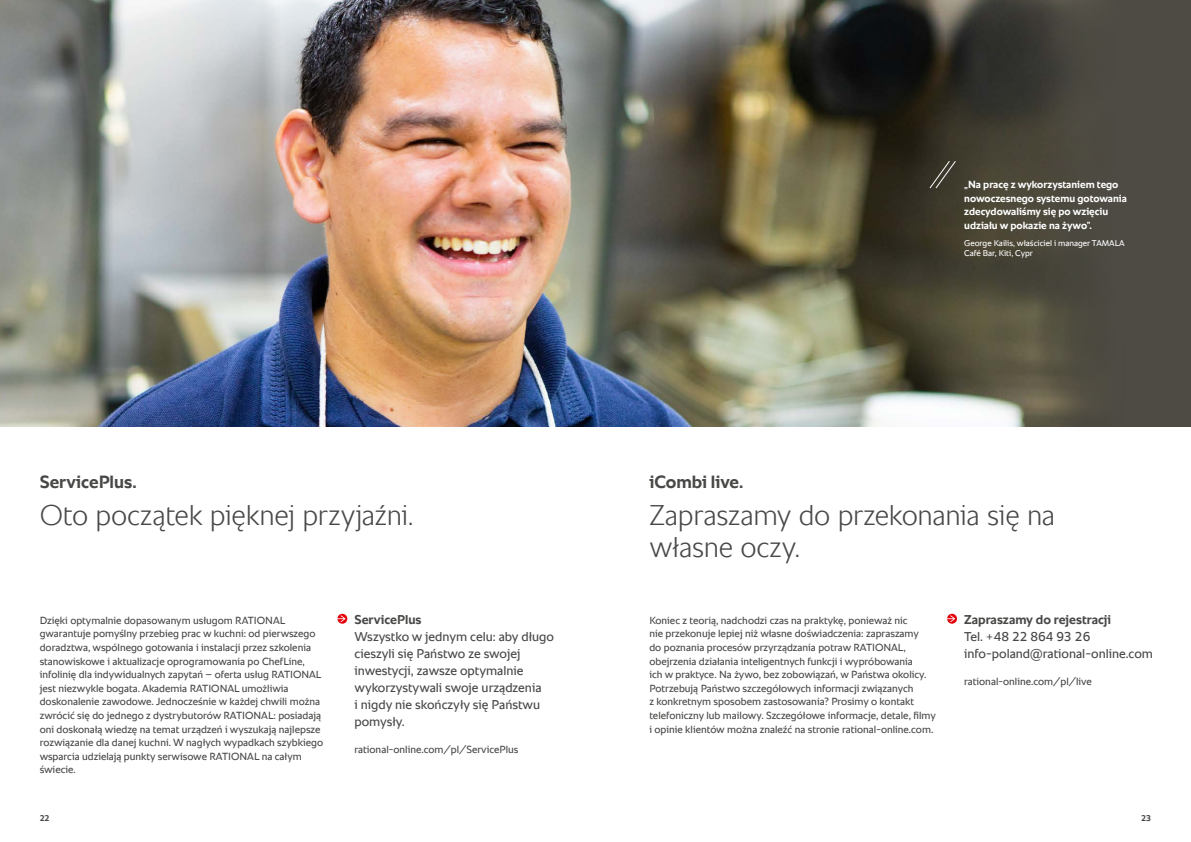
<style>
.page{position:relative;width:1191px;height:842px;background:#fff}
.page>*{position:absolute;margin:0;border:0;box-sizing:border-box;transform-origin:0 0}
.t1{font:300 29px/32px "RATIONAL Sans TT";letter-spacing:-.01em;color:#484847}
.t2{font:700 18px "RATIONAL Sans TT";color:#484847}
.t3{font:13px/17px "RATIONAL Sans TT";color:#484847}
.t4{font:700 13px "RATIONAL Sans TT";color:#484847}
.t5{font:10.5px/13.6px "RATIONAL Sans TT";color:#484847}
.t6{font:700 10.5px/13.6px "RATIONAL Sans TT";color:#fff}
.t7{font:8.5px/10.2px "RATIONAL Sans TT";color:#fff}
.t8{font:700 8.5px "RATIONAL Sans TT";color:#484847}
</style>
<div class="page">
<div style="left:0;top:0;width:1191px;height:426px;background:#4e4b44"></div>
<img style="left:0;top:0;width:1084px;height:426px">
<svg style="left:947px;top:614px;width:10px;height:10px"></svg>
<svg style="left:337px;top:614px;width:10px;height:10px"></svg>
<svg style="left:929px;top:160px;width:27px;height:29px"></svg>
<h2 class="t2" style="left:40px;top:468px;width:99px">ServicePlus.</h2>
<h1 class="t1" style="left:40px;top:499px;width:376px">Oto początek pięknej przyjaźni.</h1>
<p class="t5" style="left:40px;top:613px;width:285px">Dzięki optymalnie dopasowanym usługom RATIONAL gwarantuje pomyślny przebieg prac w kuchni: od pierwszego doradztwa, wspólnego gotowania i instalacji przez szkolenia stanowiskowe i aktualizacje oprogramowania po ChefLine, infolinię dla indywidualnych zapytań – oferta usług RATIONAL jest niezwykle bogata. Akademia RATIONAL umożliwia doskonalenie zawodowe. Jednocześnie w każdej chwili można zwrócić się do jednego z dystrybutorów RATIONAL: posiadają oni doskonałą wiedzę na temat urządzeń i wyszukają najlepsze rozwiązanie dla danej kuchni. W nagłych wypadkach szybkiego wsparcia udzielają punkty serwisowe RATIONAL na całym świecie.</p>
<p class="t4" style="left:354px;top:610px;width:69px">ServicePlus</p>
<p class="t3" style="left:354px;top:628px;width:201px">Wszystko w jednym celu: aby długo cieszyli się Państwo ze swojej inwestycji, zawsze optymalnie wykorzystywali swoje urządzenia<br>i nigdy nie skończyły się Państwu pomysły.</p>
<p class="t5" style="left:354px;top:743px;width:165px">rational-online.com/pl/ServicePlus</p>
<p class="t6" style="left:964px;top:178px;width:164px">„Na pracę z wykorzystaniem tego nowoczesnego systemu gotowania zdecydowaliśmy się po wzięciu udziału w pokazie na żywo”.</p>
<p class="t7" style="left:964px;top:238px;width:162px">George Kailis, właściciel i manager TAMALA<br>Café Bar, Kiti, Cypr</p>
<h2 class="t2" style="left:649px;top:468px;width:95px">iCombi live.</h2>
<h1 class="t1" style="left:649px;top:499px;width:407px">Zapraszamy do przekonania się na własne oczy.</h1>
<p class="t5" style="left:649px;top:613px;width:288px">Koniec z teorią, nadchodzi czas na praktykę, ponieważ nic<br>nie przekonuje lepiej niż własne doświadczenia: zapraszamy<br>do poznania procesów przyrządzania potraw RATIONAL, obejrzenia działania inteligentnych funkcji i wypróbowania<br>ich w praktyce. Na żywo, bez zobowiązań, w Państwa okolicy.<br>Potrzebują Państwo szczegółowych informacji związanych<br>z konkretnym sposobem zastosowania? Prosimy o kontakt telefoniczny lub mailowy. Szczegółowe informacje, detale, filmy i opinie klientów można znaleźć na stronie rational-online.com.</p>
<p class="t4" style="left:964px;top:610px;width:149px">Zapraszamy do rejestracji</p>
<p class="t3" style="left:964px;top:628px;width:190px">Tel. +48 22 864 93 26 info-poland@rational-online.com</p>
<p class="t5" style="left:964px;top:675px;width:129px">rational-online.com/pl/live</p>
<p class="t8" style="left:40px;top:812px;width:11px">22</p>
<p class="t8" style="left:1141px;top:812px;width:12px">23</p>
</div>
